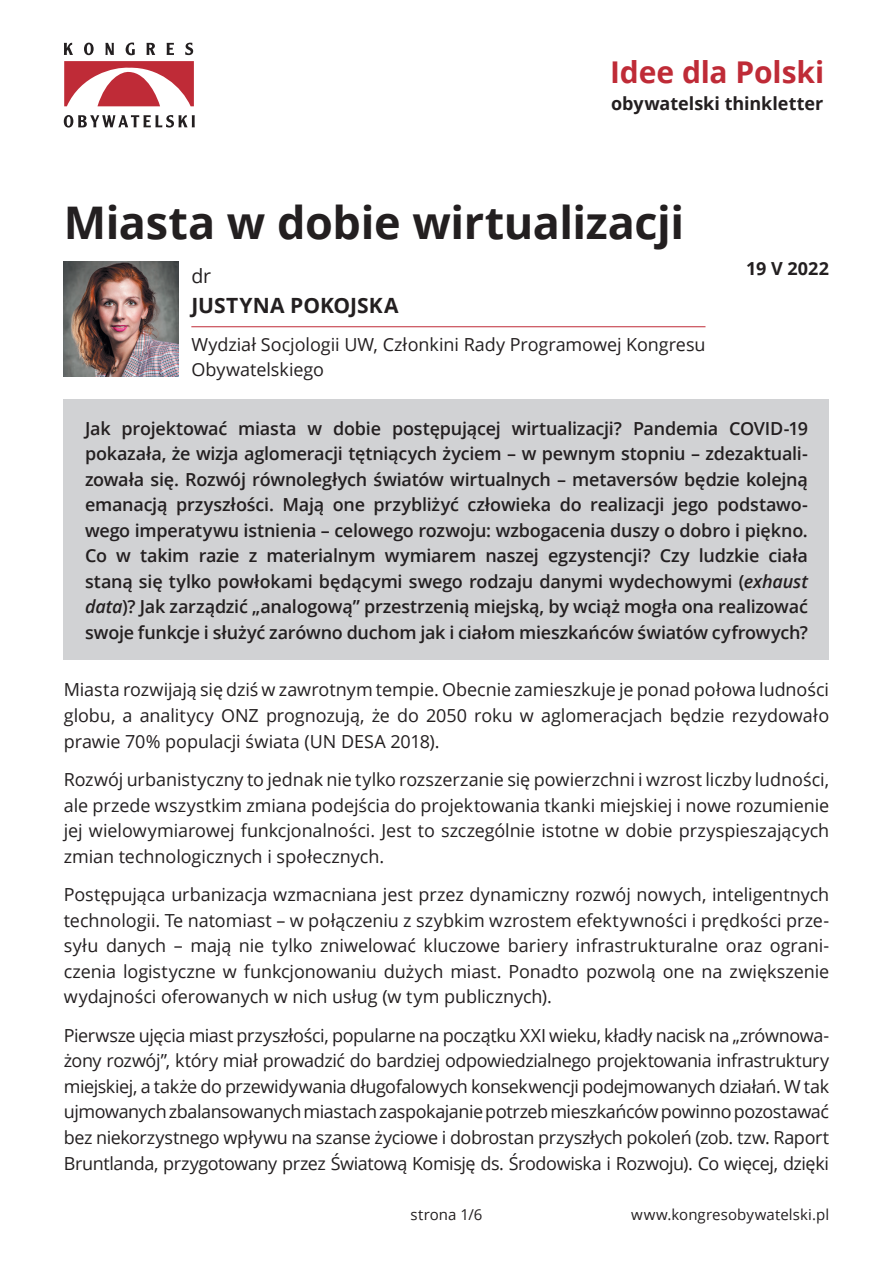
<style>
.page{position:relative;width:893px;height:1263px;background:#fff}
.page>*{position:absolute;margin:0;border:0;box-sizing:border-box;transform-origin:0 0}
.t1{font:700 45px "Open Sans";letter-spacing:-.01em;color:#231f20}
.t2{font:700 30px "Open Sans";letter-spacing:-.005em;color:#bf2b37}
.t3{font:700 21px "Open Sans";letter-spacing:.005em;color:#231f20}
.t4{font:19.5px "Open Sans";color:#231f20}
.t5{font:18px/25.5px "Open Sans";letter-spacing:-.005em;color:#231f20;text-align:justify}
.t6{font:600 18px/25.5px "Open Sans";letter-spacing:-.015em;color:#231f20;text-align:justify}
.t7{font:700 18px "Open Sans";color:#231f20}
.t8{font:15px "Open Sans";letter-spacing:.005em;color:#231f20}
.s1{font-style:italic}
</style>
<div class="page">
<svg style="left:64px;top:43px;width:9px;height:12px"></svg>
<svg style="left:84px;top:43px;width:10px;height:12px"></svg>
<svg style="left:105px;top:43px;width:9px;height:12px"></svg>
<svg style="left:126px;top:43px;width:9px;height:12px"></svg>
<svg style="left:147px;top:43px;width:8px;height:12px"></svg>
<svg style="left:167px;top:43px;width:7px;height:12px"></svg>
<svg style="left:185px;top:43px;width:8px;height:12px"></svg>
<svg style="left:64px;top:115px;width:131px;height:13px"></svg>
<svg style="left:64px;top:61px;width:130px;height:45px"></svg>
<img style="left:64px;top:262px;width:115px;height:114px">
<hr style="left:191px;top:326px;width:514px;height:1px;background:#bf2b37">
<div style="left:64px;top:399px;width:765px;height:261px;background:#d1d2d4"></div>
<h2 class="t2" style="left:610px;top:51px;width:216px">Idee dla Polski</h2>
<p class="t7" style="left:611px;top:91px;width:214px">obywatelski thinkletter</p>
<h1 class="t1" style="left:64px;top:190px;width:622px">Miasta w dobie wirtualizacji</h1>
<p class="t4" style="left:191px;top:262px;width:21px">dr</p>
<p class="t3" style="left:191px;top:290px;width:209px">JUSTYNA POKOJSKA</p>
<p class="t5" style="left:191px;top:331px;width:516px">Wydział Socjologii UW, Członkini Rady Programowej Kongresu<br>Obywatelskiego</p>
<p class="t7" style="left:746px;top:256px;width:84px">19 V 2022</p>
<p class="t6" style="left:85px;top:415px;width:724px">Jak projektować miasta w dobie postępującej wirtualizacji? Pandemia COVID‑19 pokazała, że wizja aglomeracji tętniących życiem – w pewnym stopniu – zdezaktuali‑ zowała się. Rozwój równoległych światów wirtualnych – metaversów będzie kolejną emanacją przyszłości. Mają one przybliżyć człowieka do realizacji jego podstawo‑ wego imperatywu istnienia – celowego rozwoju: wzbogacenia duszy o dobro i piękno.<br>Co w takim razie z materialnym wymiarem naszej egzystencji? Czy ludzkie ciała staną się tylko powłokami będącymi swego rodzaju danymi wydechowymi (<span class="s1">exhaust data</span>)? Jak zarządzić „analogową” przestrzenią miejską, by wciąż mogła ona realizować swoje funkcje i służyć zarówno duchom jak i ciałom mieszkańców światów cyfrowych?</p>
<p class="t5" style="left:64px;top:677px;width:767px">Miasta rozwijają się dziś w zawrotnym tempie. Obecnie zamieszkuje je ponad połowa ludności globu, a analitycy ONZ prognozują, że do 2050 roku w aglomeracjach będzie rezydowało prawie 70% populacji świata (UN DESA 2018).</p>
<p class="t5" style="left:64px;top:766px;width:767px">Rozwój urbanistyczny to jednak nie tylko rozszerzanie się powierzchni i wzrost liczby ludności, ale przede wszystkim zmiana podejścia do projektowania tkanki miejskiej i nowe rozumienie jej wielowymiarowej funkcjonalności. Jest to szczególnie istotne w dobie przyspieszających zmian technologicznych i społecznych.</p>
<p class="t5" style="left:64px;top:881px;width:767px">Postępująca urbanizacja wzmacniana jest przez dynamiczny rozwój nowych, inteligentnych technologii. Te natomiast – w połączeniu z szybkim wzrostem efektywności i prędkości prze&shy;syłu danych – mają nie tylko zniwelować kluczowe bariery infrastrukturalne oraz ograni&shy;czenia logistyczne w funkcjonowaniu dużych miast. Ponadto pozwolą one na zwiększenie wydajności oferowanych w nich usług (w tym publicznych).</p>
<p class="t5" style="left:64px;top:1022px;width:767px">Pierwsze ujęcia miast przyszłości, popularne na początku XXI wieku, kładły nacisk na „zrównowa&shy;żony rozwój”, który miał prowadzić do bardziej odpowiedzialnego projektowania infrastruktury miejskiej, a także do przewidywania długofalowych konsekwencji podejmowanych działań. W tak ujmowanych zbalansowanych miastach zaspokajanie potrzeb mieszkańców powinno pozostawać bez niekorzystnego wpływu na szanse życiowe i dobrostan przyszłych pokoleń (zob. tzw. Raport Bruntlanda, przygotowany przez Światową Komisję ds. Środowiska i Rozwoju). Co więcej, dzięki</p>
<p class="t8" style="left:411px;top:1205px;width:73px">strona 1/6</p>
<p class="t8" style="left:631px;top:1205px;width:199px">www.kongresobywatelski.pl</p>
</div>
